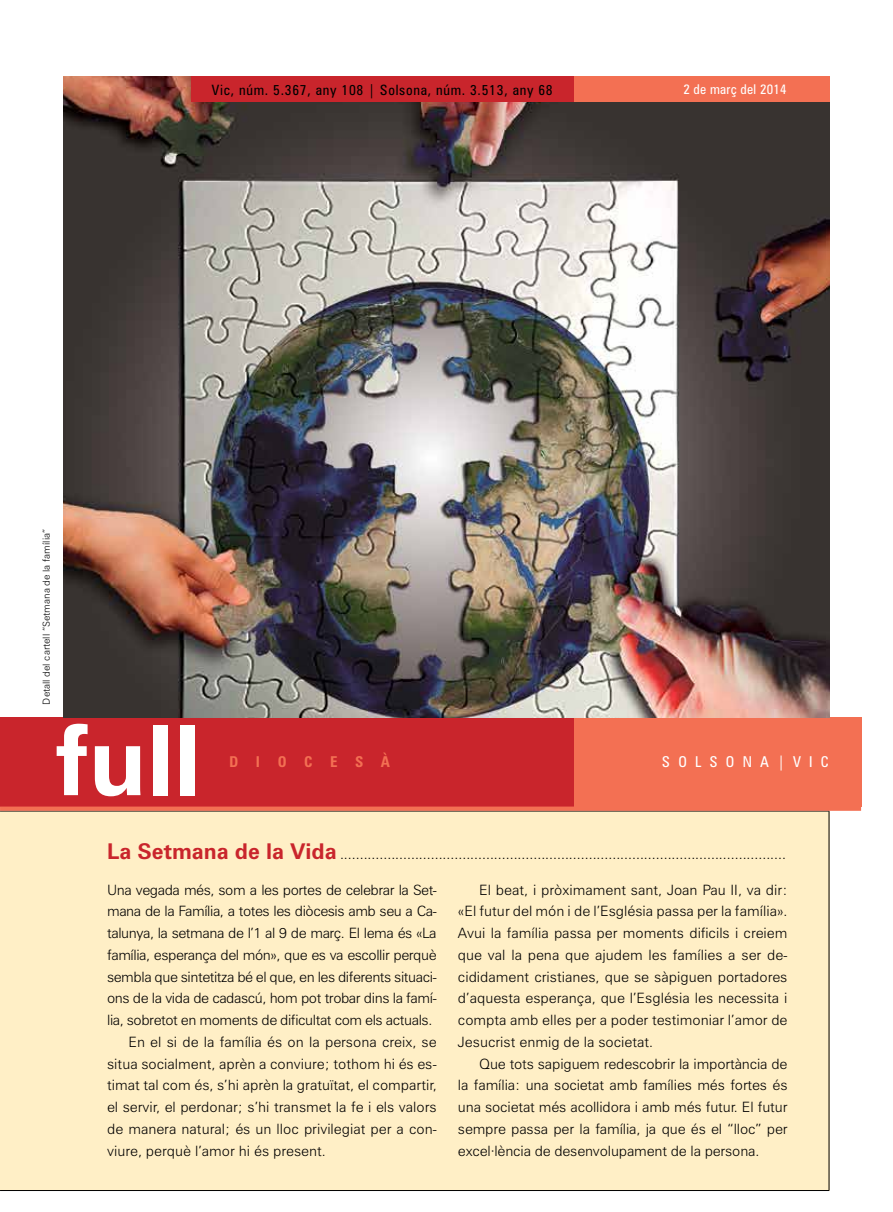
<style>
.page{position:relative;width:893px;height:1212px;background:#fff}
.page>*{position:absolute;margin:0;border:0;box-sizing:border-box;transform-origin:0 0}
.t1{font:700 97.5px "Zurich BT";color:#fff}
.t2{font:condensed 15px "Zurich BT";letter-spacing:.55em;color:#fff}
.t3{font:700 condensed 15px "Zurich BT";letter-spacing:1.17em;color:#f37053}
.t4{font:300 14.25px/21.8px "Zurich BT";letter-spacing:-.01em;color:#000;text-align:justify}
.t5{font:300 14.25px "Zurich BT";letter-spacing:-.03em;color:#000}
.t6{font:condensed 14.25px "Zurich BT";letter-spacing:.05em;color:#000}
.t7{font:condensed 13.5px "Zurich BT";letter-spacing:.02em;color:#fff}
.t8{font:300 9.75px "Zurich BT";color:#000}
.s1{font-weight:700;font-size:21.75px;color:#c9252c}
</style>
<div class="page">
<div style="left:0;top:811px;width:829px;height:379px;background:#ffefc6"></div>
<hr style="left:0;top:811px;width:829px;height:1px;background:#000">
<hr style="left:829px;top:811px;width:1px;height:379px;background:#000">
<hr style="left:0;top:1190px;width:829px;height:1px;background:#000">
<div style="left:0;top:717px;width:574px;height:89px;background:#c9252c"></div>
<div style="left:574px;top:717px;width:287px;height:89px;background:#f37053"></div>
<div style="left:0;top:806px;width:861px;height:5px;background:#f37053"></div>
<img style="left:64px;top:77px;width:765px;height:640px">
<div style="left:191px;top:77px;width:638px;height:25px;background:#c9252c"></div>
<div style="left:574px;top:77px;width:255px;height:25px;background:#f37053"></div>
<p class="t6" style="left:212px;top:81px;width:342px">Vic, núm. 5.367, any 108 | Solsona, núm. 3.513, any 68</p>
<p class="t7" style="left:683px;top:81px;width:105px">2 de març del 2014</p>
<p class="t8" style="left:41px;top:704px;width:177px;rotate:-90deg">Detall del cartell “Setmana de la família”</p>
<h1 class="t1" style="left:57px;top:701px;width:146px">full</h1>
<p class="t3" style="left:229px;top:753px;width:162px">DIOCESÀ</p>
<p class="t2" style="left:662px;top:752px;width:168px">SOLSONA|VIC</p>
<p class="t4" style="left:107px;top:843px;width:680px"><span class="s1">La Setmana de la Vida</span> .................................................................................................................</p>
<p class="t5" style="left:107px;top:881px;width:331px">Una vegada més, som a les portes de celebrar la Set-</p>
<p class="t5" style="left:107px;top:903px;width:331px">mana de la Família, a totes les diòcesis amb seu a Ca-</p>
<p class="t5" style="left:107px;top:924px;width:331px">talunya, la setmana de l’1 al 9 de març. El lema és «La</p>
<p class="t5" style="left:107px;top:946px;width:331px">família, esperança del món», que es va escollir perquè</p>
<p class="t5" style="left:107px;top:968px;width:331px">sembla que sintetitza bé el que, en les diferents situaci-</p>
<p class="t5" style="left:107px;top:990px;width:331px">ons de la vida de cadascú, hom pot trobar dins la famí-</p>
<p class="t5" style="left:107px;top:1011px;width:327px">lia, sobretot en moments de dificultat com els actuals.</p>
<p class="t4" style="left:128px;top:1031px;width:310px">En el si de la família és on la persona creix, se</p>
<p class="t4" style="left:107px;top:1052px;width:331px">situa socialment, aprèn a conviure; tothom hi és es-</p>
<p class="t4" style="left:107px;top:1074px;width:331px">timat tal com és, s’hi aprèn la gratuïtat, el compartir,</p>
<p class="t4" style="left:107px;top:1096px;width:331px">el servir, el perdonar; s’hi transmet la fe i els valors</p>
<p class="t4" style="left:107px;top:1118px;width:331px">de manera natural; és un lloc privilegiat per a con-</p>
<p class="t4" style="left:107px;top:1139px;width:220px">viure, perquè l’amor hi és present.</p>
<p class="t4" style="left:458px;top:878px;width:331px;text-indent:21px">El beat, i pròximament sant, Joan Pau II, va dir: «El futur del món i de l’Església passa per la família».<br>Avui la família passa per moments dificils i creiem que val la pena que ajudem les famílies a ser de&shy;cididament cristianes, que se sàpiguen portadores d’aquesta esperança, que l’Església les necessita i compta amb elles per a poder testimoniar l’amor de Jesucrist enmig de la societat.</p>
<p class="t4" style="left:458px;top:1052px;width:331px;text-indent:21px">Que tots sapiguem redescobrir la importància de la família: una societat amb famílies més fortes és una societat més acollidora i amb més futur. El futur sempre passa per la família, ja que és el “lloc” per excel·lència de desenvolupament de la persona.</p>
</div>
